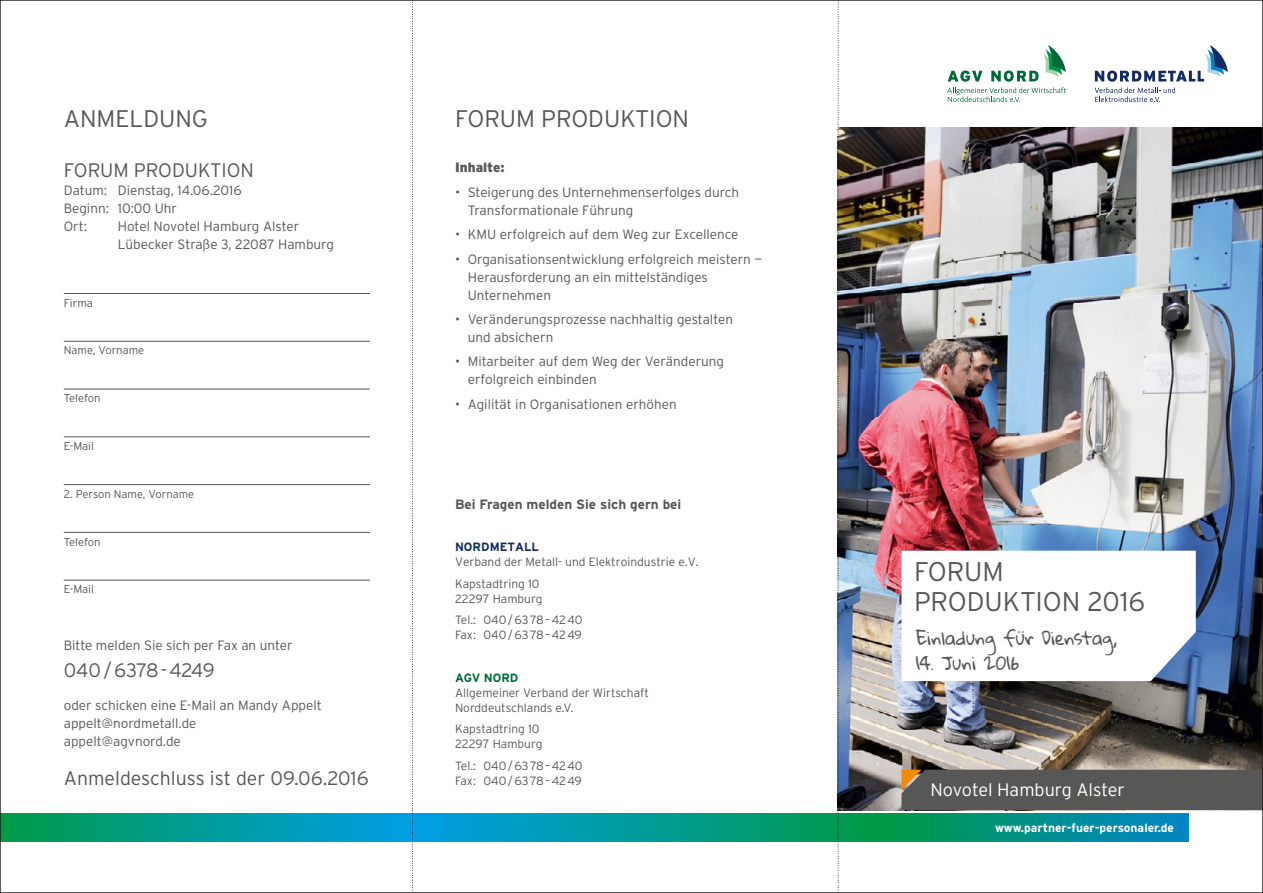
<style>
.page{position:relative;width:1263px;height:893px;background:#fff}
.page>*{position:absolute;margin:0;border:0;box-sizing:border-box;transform-origin:0 0}
.t1{font:300 27px/30px "Interstate";letter-spacing:-.005em;color:#575756}
.t2{font:300 24px "Interstate";color:#575756}
.t3{font:300 19.5px "Interstate";color:#575756}
.t4{font:300 19.5px "Interstate";letter-spacing:-.025em;color:#575756}
.t5{font:18px "Gloria Hallelujah";letter-spacing:-.005em;color:#575756}
.t6{font:300 18px "Interstate";color:#fff}
.t7{font:300 13.5px/18px "Interstate";color:#575756}
.t8{font:700 13.5px "Interstate";color:#575756}
.t9{font:900 13.5px "Interstate";color:#575756}
.t10{font:300 12px/15px "Interstate";color:#575756}
.t11{font:700 12px "Interstate";color:#fff}
.t12{font:700 12px "Interstate";color:#132b60}
.t13{font:700 12px "Interstate";color:#006938}
.t14{font:300 11.25px "Interstate";color:#575756}
</style>
<div class="page">
<img style="left:839px;top:128px;width:422px;height:682px">
<svg style="left:2px;top:813px;width:1186px;height:29px;background:#009993"></svg>
<div style="left:901px;top:770px;width:360px;height:40px;background:#575756"></div>
<svg style="left:1095px;top:45px;width:133px;height:57px"></svg>
<svg style="left:947px;top:45px;width:119px;height:57px"></svg>
<svg style="left:901px;top:551px;width:295px;height:130px"></svg>
<hr style="left:64px;top:293px;width:306px;height:1px;background:#575756">
<hr style="left:64px;top:341px;width:306px;height:1px;background:#575756">
<hr style="left:64px;top:389px;width:306px;height:1px;background:#575756">
<hr style="left:64px;top:436px;width:306px;height:1px;background:#575756">
<hr style="left:64px;top:484px;width:306px;height:1px;background:#575756">
<hr style="left:64px;top:532px;width:306px;height:1px;background:#575756">
<hr style="left:64px;top:580px;width:306px;height:1px;background:#575756">
<svg style="left:412px;top:0;width:1px;height:893px"></svg>
<svg style="left:838px;top:0;width:1px;height:893px"></svg>
<h2 class="t2" style="left:64px;top:104px;width:145px">ANMELDUNG</h2>
<h2 class="t2" style="left:455px;top:104px;width:236px">FORUM PRODUKTION</h2>
<h3 class="t3" style="left:64px;top:158px;width:192px">FORUM PRODUKTION</h3>
<p class="t7" style="left:64px;top:181px;width:179px">Datum: Dienstag, 14.06.2016<br>Beginn: 10:00 Uhr<br>Ort:</p>
<p class="t7" style="left:118px;top:217px;width:218px">Hotel Novotel Hamburg Alster<br>Lübecker Straße 3, 22087 Hamburg</p>
<p class="t14" style="left:64px;top:296px;width:31px">Firma</p>
<p class="t14" style="left:64px;top:344px;width:82px">Name, Vorname</p>
<p class="t14" style="left:64px;top:391px;width:38px">Telefon</p>
<p class="t14" style="left:64px;top:439px;width:32px">E-Mail</p>
<p class="t14" style="left:64px;top:487px;width:132px">2. Person Name, Vorname</p>
<p class="t14" style="left:64px;top:535px;width:38px">Telefon</p>
<p class="t14" style="left:64px;top:582px;width:32px">E-Mail</p>
<p class="t7" style="left:64px;top:636px;width:230px">Bitte melden Sie sich per Fax an unter</p>
<h3 class="t4" style="left:64px;top:658px;width:152px">040/6378-4249</h3>
<p class="t7" style="left:64px;top:696px;width:259px">oder schicken eine E-Mail an Mandy Appelt appelt@nordmetall.de<br>appelt@agvnord.de</p>
<h3 class="t3" style="left:64px;top:766px;width:306px">Anmeldeschluss ist der 09.06.2016</h3>
<p class="t9" style="left:455px;top:159px;width:51px">Inhalte:</p>
<p class="t7" style="left:468px;top:183px;width:273px;text-indent:-13px">• Steigerung des Unternehmenserfolges durch<br>Transformationale Führung</p>
<p class="t7" style="left:455px;top:225px;width:285px">• KMU erfolgreich auf dem Weg zur Excellence</p>
<p class="t7" style="left:468px;top:250px;width:296px;text-indent:-13px">• Organisationsentwicklung erfolgreich meistern —<br>Herausforderung an ein mittelständiges<br>Unternehmen</p>
<p class="t7" style="left:468px;top:310px;width:267px;text-indent:-13px">• Veränderungsprozesse nachhaltig gestalten und absichern</p>
<p class="t7" style="left:468px;top:352px;width:258px;text-indent:-13px">• Mitarbeiter auf dem Weg der Veränderung erfolgreich einbinden</p>
<p class="t7" style="left:455px;top:395px;width:223px">• Agilität in Organisationen erhöhen</p>
<p class="t8" style="left:455px;top:496px;width:228px">Bei Fragen melden Sie sich gern bei</p>
<p class="t12" style="left:455px;top:540px;width:85px">NORDMETALL</p>
<p class="t10" style="left:455px;top:551px;width:245px;line-height:21.5px">Verband der Metall- und Elektroindustrie e.V.<br>Kapstadtring 10</p>
<p class="t10" style="left:455px;top:588px;width:129px;line-height:21.3px">22297 Hamburg<br>Tel.: 040/6378–4240</p>
<p class="t10" style="left:455px;top:627px;width:128px">Fax: 040/6378–4249</p>
<p class="t13" style="left:455px;top:670px;width:65px">AGV NORD</p>
<p class="t10" style="left:455px;top:685px;width:195px">Allgemeiner Verband der Wirtschaft<br>Norddeutschlands e.V.</p>
<p class="t10" style="left:455px;top:721px;width:89px">Kapstadtring 10<br>22297 Hamburg</p>
<p class="t10" style="left:455px;top:758px;width:129px">Tel.: 040/6378–4240<br>Fax: 040/6378–4249</p>
<h1 class="t1" style="left:914px;top:556px;width:232px">FORUM<br>PRODUKTION 2016</h1>
<h3 class="t5" style="left:916px;top:628px;width:203px">Einladung für Dienstag,</h3>
<h3 class="t5" style="left:916px;top:654px;width:105px">14. Juni 2016</h3>
<h3 class="t6" style="left:930px;top:779px;width:196px">Novotel Hamburg Alster</h3>
<p class="t11" style="left:995px;top:821px;width:180px">www.partner-fuer-personaler.de</p>
</div>
